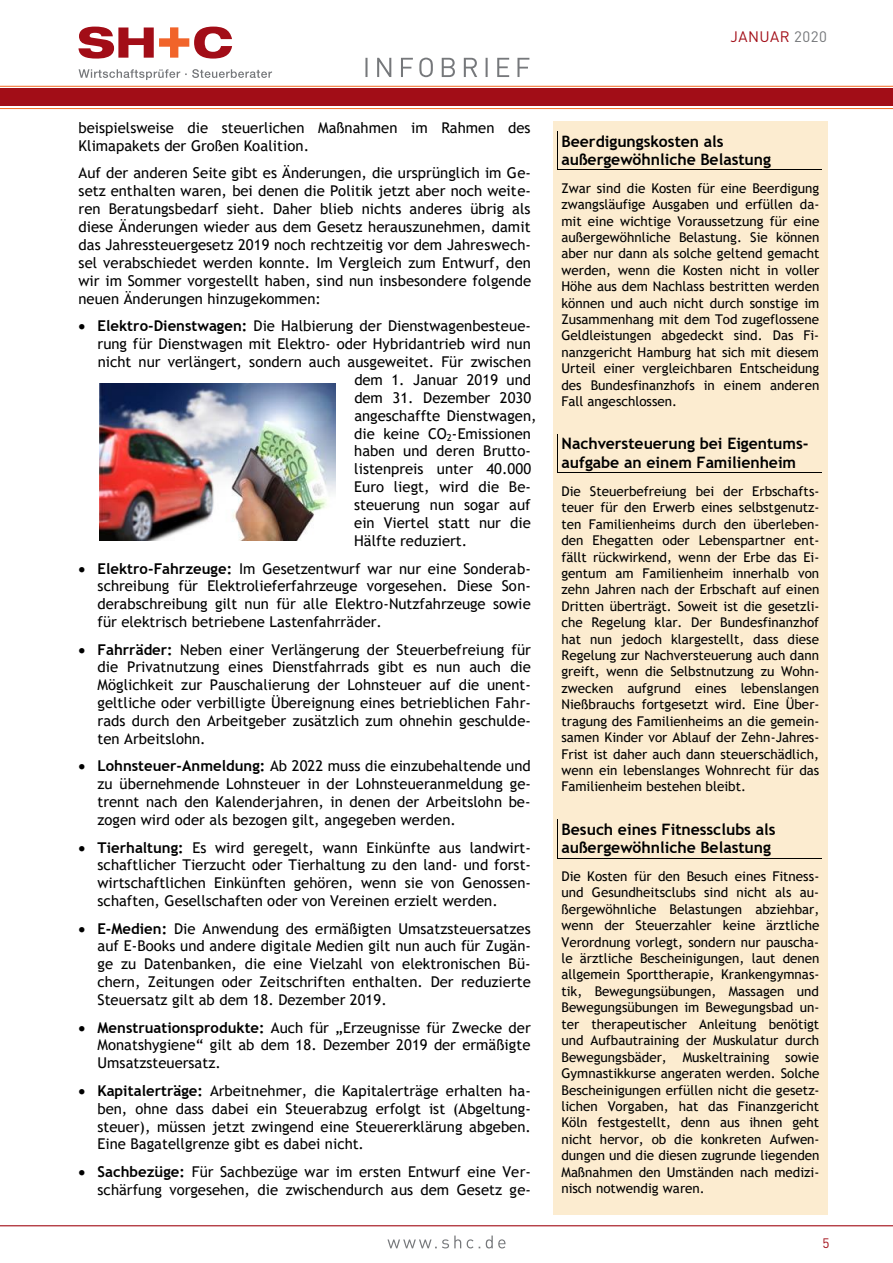
<style>
.page{position:relative;width:893px;height:1263px;background:#fff}
.page>*{position:absolute;margin:0;border:0;box-sizing:border-box;transform-origin:0 0}
.t1{font:700 15.75px/18.1px "Trebuchet MS";color:#000}
.t2{font:15px "DIN";letter-spacing:.03em;color:#a20d17}
.t3{font:14.85px/17.9px "Trebuchet MS";color:#000;text-align:justify}
.t4{font:13.5px/16.5px "Trebuchet MS";color:#000;text-align:justify}
.t5{font:13.5px "DIN";color:#a20d17}
.s1{color:#76787b}
.s2{font-weight:700}
</style>
<div class="page">
<div style="left:553px;top:121px;width:274px;height:1093px;background:#fcecd0"></div>
<hr style="left:558px;top:169px;width:264px;height:1px;background:#000">
<svg style="left:557px;top:132px;width:1px;height:38px"></svg>
<hr style="left:558px;top:472px;width:264px;height:1px;background:#000">
<svg style="left:557px;top:435px;width:1px;height:38px"></svg>
<hr style="left:558px;top:858px;width:264px;height:1px;background:#000">
<svg style="left:557px;top:820px;width:1px;height:39px"></svg>
<img style="left:100px;top:384px;width:235px;height:157px">
<svg style="left:365px;top:58px;width:164px;height:19px"></svg>
<svg style="left:78px;top:27px;width:154px;height:32px"></svg>
<svg style="left:79px;top:69px;width:193px;height:11px"></svg>
<svg style="left:0;top:86px;width:893px;height:23px;background:#b53638"></svg>
<svg style="left:387px;top:1235px;width:118px;height:13px"></svg>
<hr style="left:0;top:1225px;width:893px;height:1px;background:#a20d17">
<p class="t2" style="left:731px;top:27px;width:98px">JANUAR <span class="s1">2020</span></p>
<p class="t3" style="left:79px;top:119px;width:454px">beispielsweise die steuerlichen Maßnahmen im Rahmen des<br>Klimapakets der Großen Koalition.</p>
<p class="t3" style="left:79px;top:164px;width:454px">Auf der anderen Seite gibt es Änderungen, die ursprünglich im Ge&shy;setz enthalten waren, bei denen die Politik jetzt aber noch weite&shy;ren Beratungsbedarf sieht. Daher blieb nichts anderes übrig als diese Änderungen wieder aus dem Gesetz herauszunehmen, damit das Jahressteuergesetz 2019 noch rechtzeitig vor dem Jahreswech&shy;sel verabschiedet werden konnte. Im Vergleich zum Entwurf, den wir im Sommer vorgestellt haben, sind nun insbesondere folgende neuen Änderungen hinzugekommen:</p>
<p class="t3" style="left:79px;top:317px;width:454px">• <span class="s2">Elektro-Dienstwagen:</span> Die Halbierung der Dienstwagenbesteue-</p>
<p class="t3" style="left:98px;top:335px;width:435px">rung für Dienstwagen mit Elektro- oder Hybridantrieb wird nun</p>
<p class="t3" style="left:98px;top:352px;width:435px">nicht nur verlängert, sondern auch ausgeweitet. Für zwischen</p>
<p class="t3" style="left:354px;top:370px;width:178px">dem 1. Januar 2019 und</p>
<p class="t3" style="left:354px;top:388px;width:178px">dem 31. Dezember 2030</p>
<p class="t3" style="left:354px;top:406px;width:184px">angeschaffte Dienstwagen,</p>
<p class="t3" style="left:354px;top:424px;width:178px">die keine CO<sub>2</sub>-Emissionen</p>
<p class="t3" style="left:354px;top:442px;width:178px">haben und deren Brutto-</p>
<p class="t3" style="left:354px;top:460px;width:178px">listenpreis unter 40.000</p>
<p class="t3" style="left:354px;top:478px;width:178px">Euro liegt, wird die Be-</p>
<p class="t3" style="left:354px;top:496px;width:178px">steuerung nun sogar auf</p>
<p class="t3" style="left:354px;top:514px;width:178px">ein Viertel statt nur die</p>
<p class="t3" style="left:354px;top:532px;width:114px">Hälfte reduziert.</p>
<p class="t3" style="left:98px;top:559px;width:435px;text-indent:-19px">• <span class="s2">Elektro-Fahrzeuge:</span> Im Gesetzentwurf war nur eine Sonderab&shy;schreibung für Elektrolieferfahrzeuge vorgesehen. Diese Son&shy;derabschreibung gilt nun für alle Elektro-Nutzfahrzeuge sowie für elektrisch betriebene Lastenfahrräder.</p>
<p class="t3" style="left:98px;top:640px;width:435px;text-indent:-19px">• <span class="s2">Fahrräder:</span> Neben einer Verlängerung der Steuerbefreiung für die Privatnutzung eines Dienstfahrrads gibt es nun auch die Möglichkeit zur Pauschalierung der Lohnsteuer auf die unent&shy;geltliche oder verbilligte Übereignung eines betrieblichen Fahr&shy;rads durch den Arbeitgeber zusätzlich zum ohnehin geschulde&shy;ten Arbeitslohn.</p>
<p class="t3" style="left:98px;top:757px;width:435px;text-indent:-19px">• <span class="s2">Lohnsteuer-Anmeldung:</span> Ab 2022 muss die einzubehaltende und zu übernehmende Lohnsteuer in der Lohnsteueranmeldung ge&shy;trennt nach den Kalenderjahren, in denen der Arbeitslohn be&shy;zogen wird oder als bezogen gilt, angegeben werden.</p>
<p class="t3" style="left:98px;top:838px;width:435px;text-indent:-19px">• <span class="s2">Tierhaltung:</span> Es wird geregelt, wann Einkünfte aus landwirt&shy;schaftlicher Tierzucht oder Tierhaltung zu den land- und forst&shy;wirtschaftlichen Einkünften gehören, wenn sie von Genossen&shy;schaften, Gesellschaften oder von Vereinen erzielt werden.</p>
<p class="t3" style="left:98px;top:919px;width:435px;text-indent:-19px">• <span class="s2">E-Medien:</span> Die Anwendung des ermäßigten Umsatzsteuersatzes auf E-Books und andere digitale Medien gilt nun auch für Zugän&shy;ge zu Datenbanken, die eine Vielzahl von elektronischen Bü&shy;chern, Zeitungen oder Zeitschriften enthalten. Der reduzierte Steuersatz gilt ab dem 18. Dezember 2019.</p>
<p class="t3" style="left:98px;top:1018px;width:435px;text-indent:-19px">• <span class="s2">Menstruationsprodukte:</span> Auch für „Erzeugnisse für Zwecke der Monatshygiene“ gilt ab dem 18. Dezember 2019 der ermäßigte Umsatzsteuersatz.</p>
<p class="t3" style="left:98px;top:1081px;width:435px;text-indent:-19px">• <span class="s2">Kapitalerträge:</span> Arbeitnehmer, die Kapitalerträge erhalten ha&shy;ben, ohne dass dabei ein Steuerabzug erfolgt ist (Abgeltung&shy;steuer), müssen jetzt zwingend eine Steuererklärung abgeben.<br>Eine Bagatellgrenze gibt es dabei nicht.</p>
<p class="t3" style="left:79px;top:1162px;width:454px;text-align:right">• <span class="s2">Sachbezüge:</span> Für Sachbezüge war im ersten Entwurf eine Ver&shy;schärfung vorgesehen, die zwischendurch aus dem Gesetz ge-</p>
<p class="t1" style="left:561px;top:132px;width:211px">Beerdigungskosten als außergewöhnliche Belastung</p>
<p class="t4" style="left:561px;top:179px;width:260px">Zwar sind die Kosten für eine Beerdigung zwangsläufige Ausgaben und erfüllen da&shy;mit eine wichtige Voraussetzung für eine außergewöhnliche Belastung. Sie können aber nur dann als solche geltend gemacht werden, wenn die Kosten nicht in voller Höhe aus dem Nachlass bestritten werden können und auch nicht durch sonstige im Zusammenhang mit dem Tod zugeflossene Geldleistungen abgedeckt sind. Das Fi&shy;nanzgericht Hamburg hat sich mit diesem Urteil einer vergleichbaren Entscheidung des Bundesfinanzhofs in einem anderen Fall angeschlossen.</p>
<p class="t1" style="left:561px;top:435px;width:249px">Nachversteuerung bei Eigentums&shy;aufgabe an einem Familienheim</p>
<p class="t4" style="left:561px;top:483px;width:260px">Die Steuerbefreiung bei der Erbschafts&shy;teuer für den Erwerb eines selbstgenutz&shy;ten Familienheims durch den überleben&shy;den Ehegatten oder Lebenspartner ent&shy;fällt rückwirkend, wenn der Erbe das Ei&shy;gentum am Familienheim innerhalb von zehn Jahren nach der Erbschaft auf einen Dritten überträgt. Soweit ist die gesetzli&shy;che Regelung klar. Der Bundesfinanzhof hat nun jedoch klargestellt, dass diese Regelung zur Nachversteuerung auch dann greift, wenn die Selbstnutzung zu Wohn&shy;zwecken aufgrund eines lebenslangen Nießbrauchs fortgesetzt wird. Eine Über&shy;tragung des Familienheims an die gemein&shy;samen Kinder vor Ablauf der Zehn-Jahres-Frist ist daher auch dann steuerschädlich, wenn ein lebenslanges Wohnrecht für das Familienheim bestehen bleibt.</p>
<p class="t1" style="left:561px;top:820px;width:216px">Besuch eines Fitnessclubs als außergewöhnliche Belastung</p>
<p class="t4" style="left:561px;top:868px;width:260px">Die Kosten für den Besuch eines Fitness&shy;und Gesundheitsclubs sind nicht als au&shy;ßergewöhnliche Belastungen abziehbar, wenn der Steuerzahler keine ärztliche Verordnung vorlegt, sondern nur pauscha&shy;le ärztliche Bescheinigungen, laut denen allgemein Sporttherapie, Krankengymnas&shy;tik, Bewegungsübungen, Massagen und Bewegungsübungen im Bewegungsbad un&shy;ter therapeutischer Anleitung benötigt und Aufbautraining der Muskulatur durch Bewegungsbäder, Muskeltraining sowie Gymnastikkurse angeraten werden. Solche Bescheinigungen erfüllen nicht die gesetz&shy;lichen Vorgaben, hat das Finanzgericht Köln festgestellt, denn aus ihnen geht nicht hervor, ob die konkreten Aufwen&shy;dungen und die diesen zugrunde liegenden Maßnahmen den Umständen nach medizi&shy;nisch notwendig waren.</p>
<p class="t5" style="left:819px;top:1235px;width:12px">5<sup>5</sup></p>
</div>
